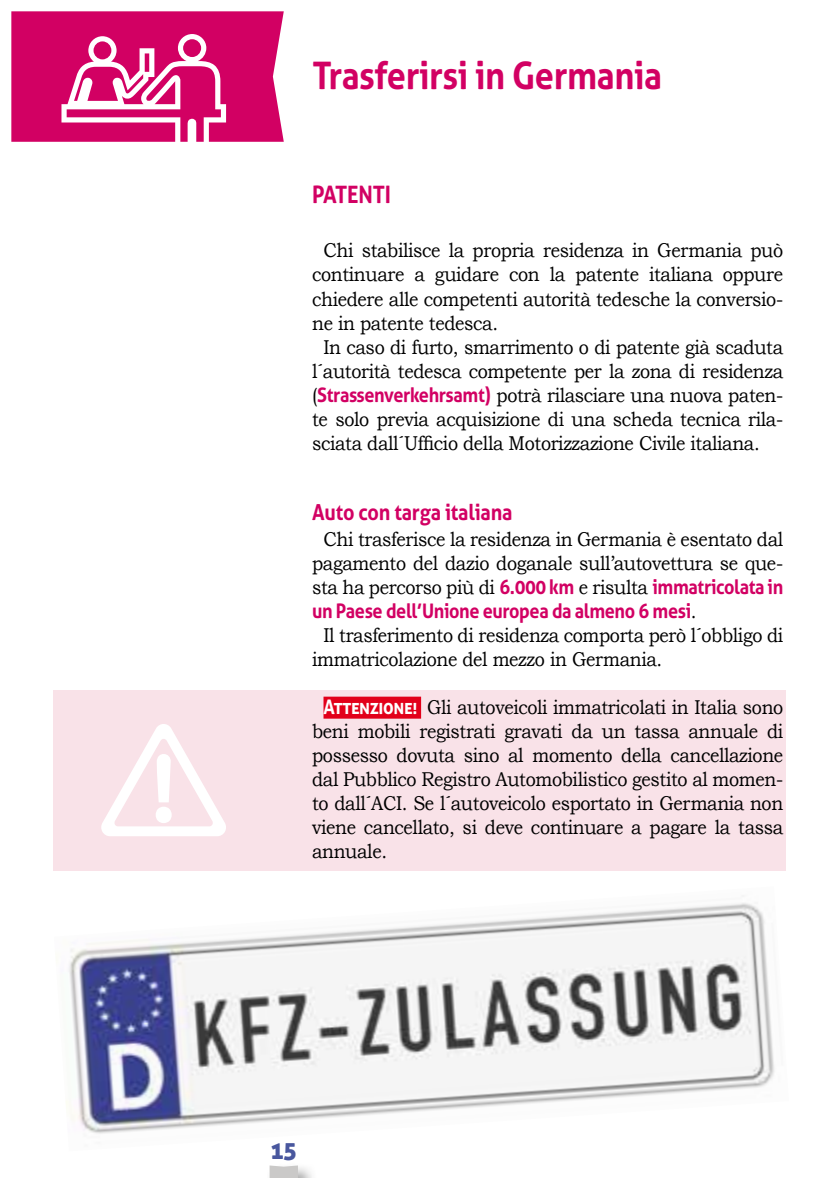
<style>
.page{position:relative;width:840px;height:1191px;background:#fff}
.page>*{position:absolute;margin:0;border:0;box-sizing:border-box;transform-origin:0 0}
.t1{font:700 38px "Aller";letter-spacing:-.01em;color:#d20063;scale:.9 1}
.t2{font:700 24px "Aller";letter-spacing:-.01em;color:#d20063;scale:.9 1}
.t3{font:24px "Aller Display";color:#49579e}
.t4{font:700 22px "Aller";letter-spacing:-.01em;color:#d20063;scale:.9 1}
.t5{font:20px/24px "Bookman Old Style";letter-spacing:-.02em;color:#000;text-align:center;scale:.9 1}
.t6{font:700 20px "Aller";letter-spacing:-.02em;color:#d20063;scale:.9 1}
.s1{font-family:"Aller";font-weight:700;color:#d20063}
.s2{font-family:"Bookman Old Style";font-weight:400;color:#000}
.s3{font-family:"Aller";font-weight:700;color:#fff}
</style>
<div class="page">
<div style="left:54px;top:689px;width:731px;height:181px;background:#f9e2e8"></div>
<svg style="left:101px;top:724px;width:125px;height:112px"></svg>
<img style="left:66px;top:903px;width:709px;height:231px">
<div style="left:267px;top:1162px;width:50px;height:29px;background:#000;opacity:.39"></div>
<svg style="left:269px;top:1165px;width:29px;height:13px"></svg>
<svg style="left:11px;top:11px;width:272px;height:131px"></svg>
<div style="left:218px;top:1178px;width:131px;height:13px;background:#fff"></div>
<div style="left:323px;top:696px;width:98px;height:22px;background:#e2001a"></div>
<h1 class="t1" style="left:312px;top:52px;width:389px">Trasferirsi in Germania</h1>
<p class="t2" style="left:312px;top:180px;width:89px">PATENTI</p>
<p class="t5" style="left:323px;top:239px;width:512px">Chi stabilisce la propria residenza in Germania può</p>
<p class="t5" style="left:312px;top:263px;width:524px">continuare a guidare con la patente italiana oppure</p>
<p class="t5" style="left:312px;top:287px;width:524px">chiedere alle competenti autorità tedesche la conversio-</p>
<p class="t5" style="left:312px;top:311px;width:208px">ne in patente tedesca.</p>
<p class="t5" style="left:323px;top:335px;width:512px">In caso di furto, smarrimento o di patente già scaduta</p>
<p class="t5" style="left:312px;top:359px;width:524px">l´autorità tedesca competente per la zona di residenza</p>
<p class="t5" style="left:312px;top:383px;width:524px">(<span class="s1">Strassenverkehrsamt)</span> potrà rilasciare una nuova paten-</p>
<p class="t5" style="left:312px;top:407px;width:524px">te solo previa acquisizione di una scheda tecnica rila-</p>
<p class="t5" style="left:312px;top:431px;width:498px">sciata dall´Ufficio della Motorizzazione Civile italiana.</p>
<p class="t4" style="left:312px;top:498px;width:224px">Auto con targa italiana</p>
<p class="t5" style="left:312px;top:527px;width:524px">Chi trasferisce la residenza in Germania è esentato dal pagamento del dazio doganale sull’autovettura se que&shy;sta ha percorso più di <span class="s1">6.000 km</span> e risulta <span class="s1">immatricolata in</span></p>
<p class="t6" style="left:312px;top:598px;width:428px">un Paese dell’Unione europea da almeno 6 mesi<span class="s2">.</span></p>
<p class="t5" style="left:312px;top:623px;width:524px;text-align:left;text-indent:11px">Il trasferimento di residenza comporta però l´obbligo di immatricolazione del mezzo in Germania.</p>
<p class="t5" style="left:312px;top:695px;width:524px;text-align:justify;text-indent:11px"><span class="s3">Attenzione!</span> Gli autoveicoli immatricolati in Italia sono beni mobili registrati gravati da un tassa annuale di possesso dovuta sino al momento della cancellazione dal Pubblico Registro Automobilistico gestito al momen&shy;to dall´ACI. Se l´autoveicolo esportato in Germania non viene cancellato, si deve continuare a pagare la tassa annuale.</p>
<p class="t3" style="left:271px;top:1135px;width:27px">15</p>
</div>
